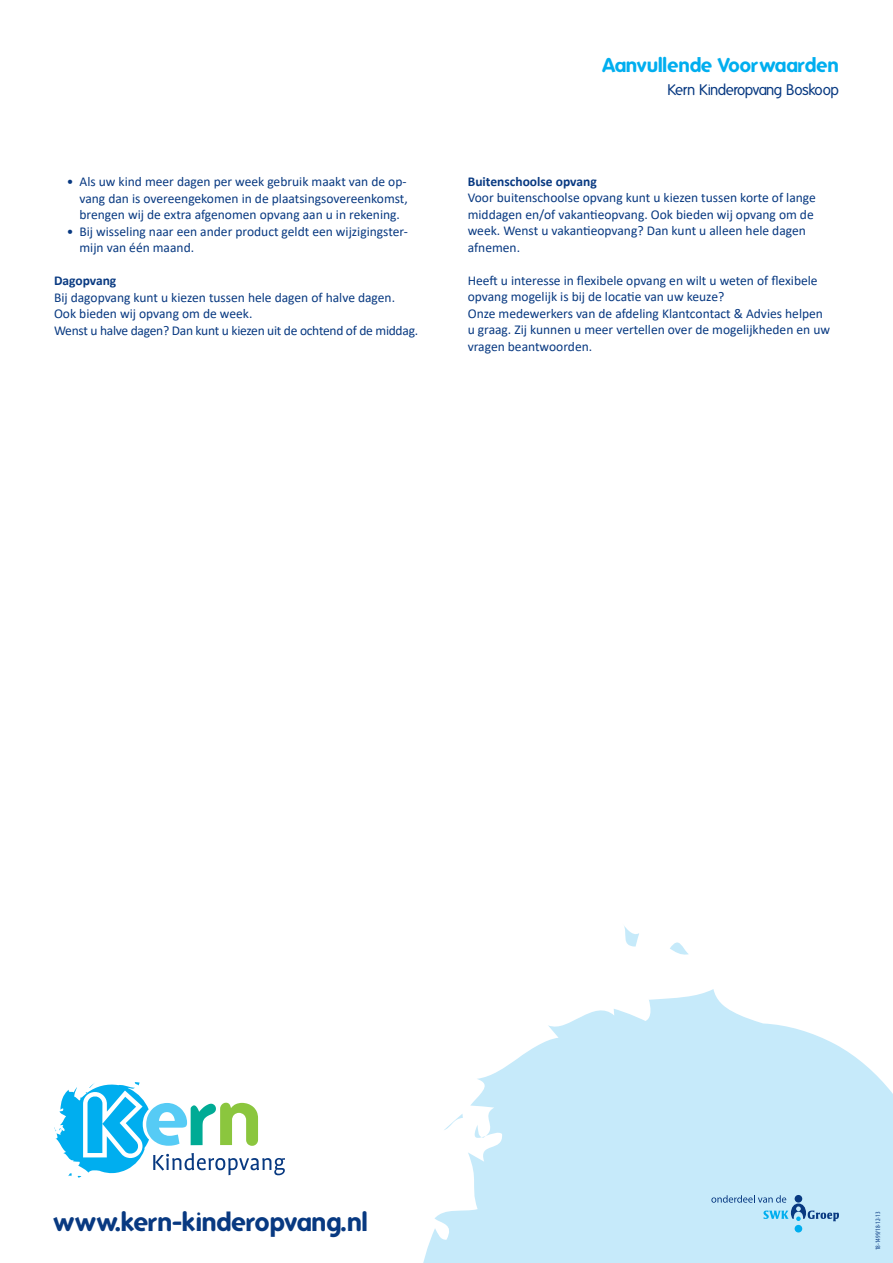
<style>
.page{position:relative;width:893px;height:1263px;background:#fff}
.page>*{position:absolute;margin:0;border:0;box-sizing:border-box;transform-origin:0 0}
.t1{font:700 25.5px "Folks";color:#083981}
.t2{font:700 19.5px "Folks";color:#00aeef}
.t3{font:15px "Folks";letter-spacing:-.03em;color:#083981}
.t4{font:13.5px/16.5px "Calibri";color:#083981}
.t5{font:700 13.5px "Calibri";color:#083981}
.t6{font:condensed 6.75px "Myriad Pro";color:#083981}
</style>
<div class="page">
<svg style="left:423px;top:989px;width:470px;height:274px;fill:#c6eafa"></svg>
<svg style="left:472px;top:1125px;width:14px;height:14px"></svg>
<svg style="left:444px;top:1113px;width:19px;height:17px"></svg>
<svg style="left:624px;top:926px;width:15px;height:21px"></svg>
<svg style="left:670px;top:942px;width:19px;height:13px"></svg>
<svg style="left:54px;top:1082px;width:231px;height:96px"></svg>
<svg style="left:711px;top:1195px;width:128px;height:26px;background:#a4cfe9"></svg>
<div style="left:795px;top:1225px;width:7px;height:7px;background:#00aeef;border-radius:50%"></div>
<p class="t4" style="left:80px;top:173px;width:330px;text-align:justify;text-indent:-13px">• Als uw kind meer dagen per week gebruik maakt van de op&shy;vang dan is overeengekomen in de plaatsingsovereenkomst, brengen wij de extra afgenomen opvang aan u in rekening.</p>
<p class="t4" style="left:80px;top:222px;width:330px;text-indent:-13px">• Bij wisseling naar een ander product geldt een wijzigingster&shy;mijn van één maand.</p>
<p class="t5" style="left:54px;top:271px;width:64px">Dagopvang</p>
<p class="t4" style="left:54px;top:288px;width:366px">Bij dagopvang kunt u kiezen tussen hele dagen of halve dagen.<br>Ook bieden wij opvang om de week.<br>Wenst u halve dagen? Dan kunt u kiezen uit de ochtend of de middag.</p>
<h2 class="t2" style="left:603px;top:54px;width:238px">Aanvullende Voorwaarden</h2>
<p class="t3" style="left:667px;top:81px;width:173px">Kern Kinderopvang Boskoop</p>
<p class="t5" style="left:468px;top:172px;width:130px">Buitenschoolse opvang</p>
<p class="t4" style="left:468px;top:189px;width:350px">Voor buitenschoolse opvang kunt u kiezen tussen korte of lange middagen en/of vakantieopvang. Ook bieden wij opvang om de week. Wenst u vakantieopvang? Dan kunt u alleen hele dagen afnemen.</p>
<p class="t4" style="left:468px;top:272px;width:364px">Heeft u interesse in flexibele opvang en wilt u weten of flexibele opvang mogelijk is bij de locatie van uw keuze?<br>Onze medewerkers van de afdeling Klantcontact &amp; Advies helpen u graag. Zij kunnen u meer vertellen over de mogelijkheden en uw vragen beantwoorden.</p>
<h1 class="t1" style="left:54px;top:1207px;width:315px">www.kern-kinderopvang.nl</h1>
<p class="t6" style="left:874px;top:1250px;width:40px;rotate:-90deg">18-1499/18-12-13</p>
</div>
